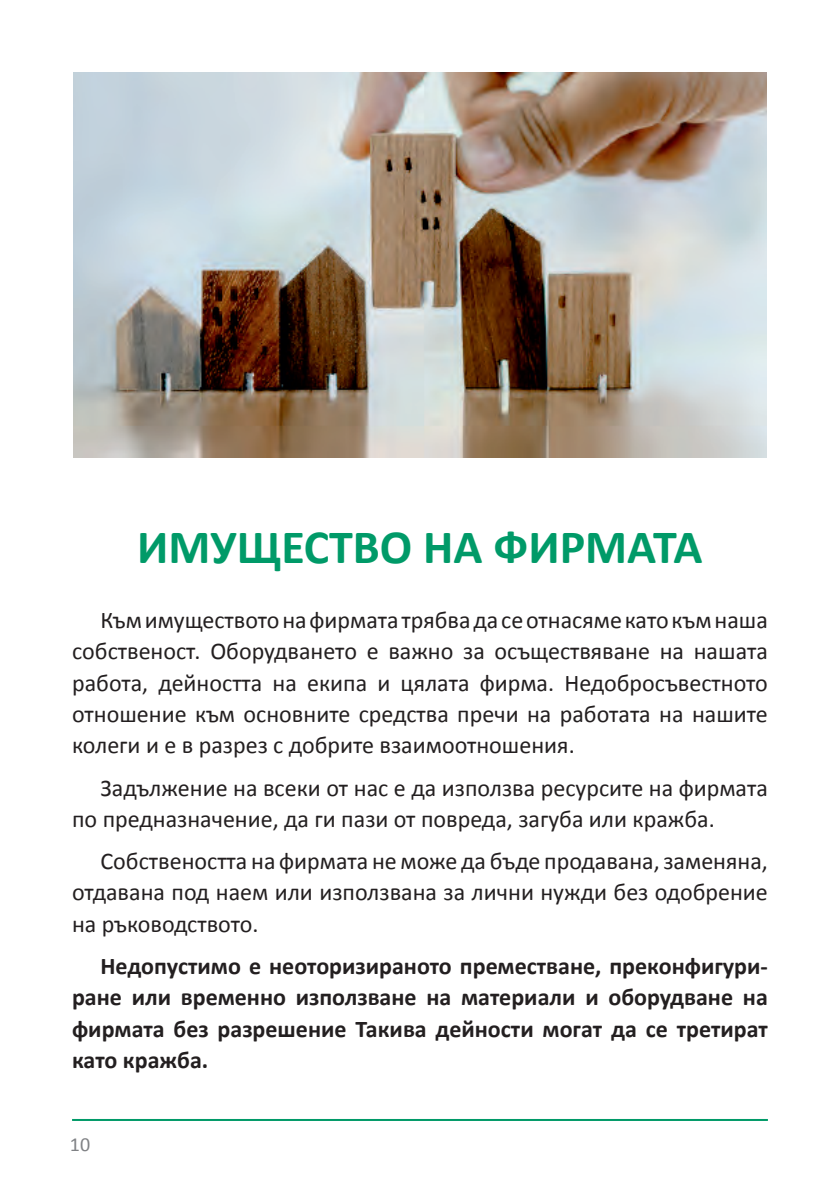
<style>
.page{position:relative;width:840px;height:1191px;background:#fff}
.page>*{position:absolute;margin:0;border:0;box-sizing:border-box;transform-origin:0 0}
.t1{font:700 48px "Calibri";color:#009a68}
.t2{font:24px/31.2px "Calibri";color:#231f20;text-align:justify}
.t3{font:700 24px/31.2px "Calibri";color:#231f20;text-align:justify}
.t4{font:20px "Calibri";color:#808285}
</style>
<div class="page">
<hr style="left:72px;top:1119px;width:695px;height:2px;background:#009a68">
<img style="left:74px;top:72px;width:691px;height:386px">
<p class="t1" style="left:137px;top:516px;width:566px">ИМУЩЕСТВО НА ФИРМАТА</p>
<p class="t2" style="left:72px;top:604px;width:697px;text-indent:28px">Към имуществото на фирмата трябва да се отнасяме като към наша собственост. Оборудването е важно за осъществяване на нашата работа, дейността на екипа и цялата фирма. Недобросъвестното отношение към основните средства пречи на работата на нашите колеги и е в разрез с добрите взаимоотношения.</p>
<p class="t2" style="left:72px;top:772px;width:697px;text-indent:28px">Задължение на всеки от нас е да използва ресурсите на фирмата по предназначение, да ги пази от повреда, загуба или кражба.</p>
<p class="t2" style="left:72px;top:845px;width:697px;text-indent:28px">Собствеността на фирмата не може да бъде продавана, заменяна, отдавана под наем или използвана за лични нужди без одобрение на ръководството.</p>
<p class="t3" style="left:72px;top:950px;width:697px;text-indent:28px">Недопустимо е неоторизираното преместване, преконфигури&shy;ране или временно използване на материали и оборудване на фирмата без разрешение Такива дейности могат да се третират като кражба.</p>
<p class="t4" style="left:70px;top:1131px;width:22px">10</p>
</div>
